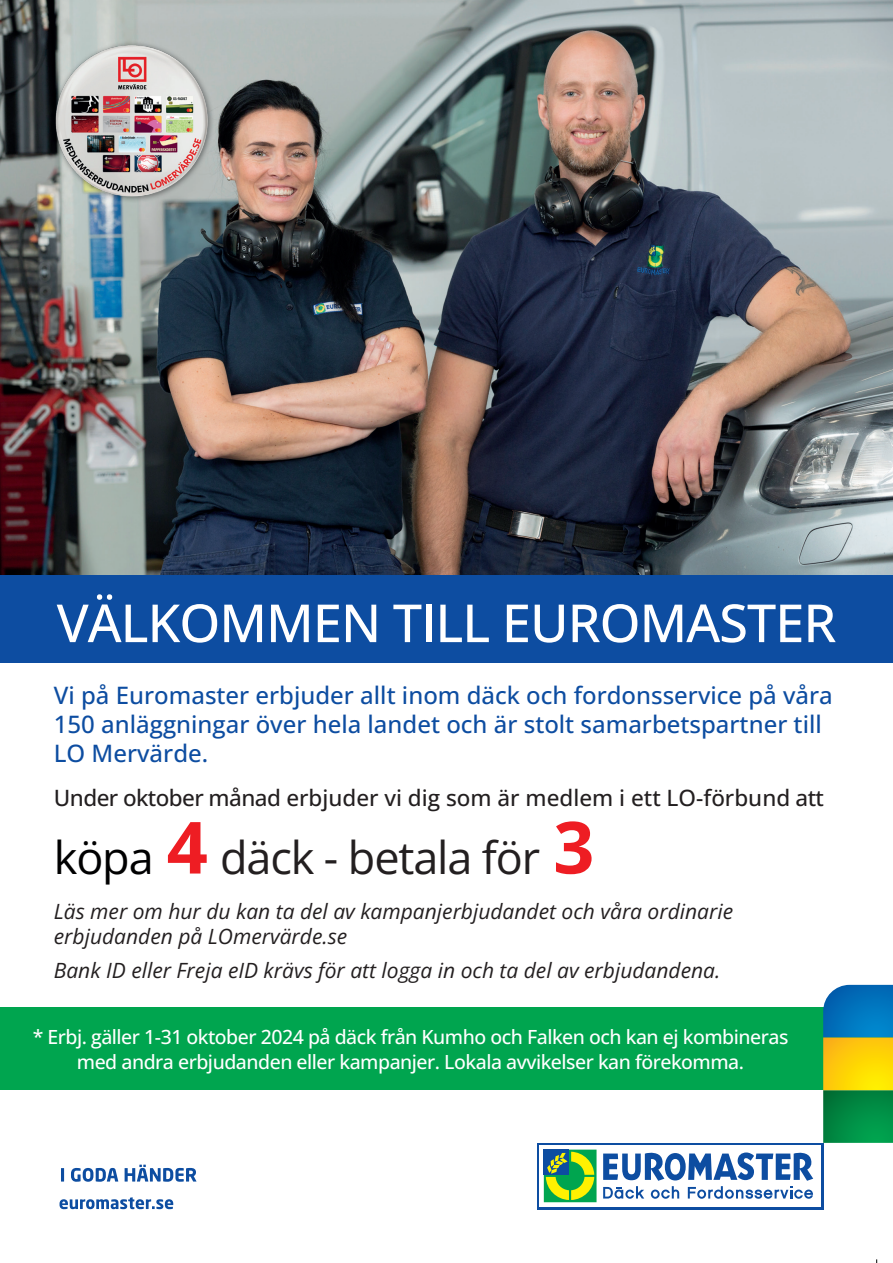
<style>
.page{position:relative;width:893px;height:1263px;background:#fff}
.page>*{position:absolute;margin:0;border:0;box-sizing:border-box;transform-origin:0 0}
.t1{font:500 52.5px "Open Sans";letter-spacing:-.02em;color:#fff}
.t2{font:45px "Open Sans";letter-spacing:-.025em;color:#231f20}
.t3{font:500 24px/28.8px "Open Sans";color:#0d4da1}
.t4{font:500 22.5px "Open Sans";color:#231f20}
.t5{font:italic 21px/25.2px "Open Sans";color:#231f20}
.t6{font:500 19.5px/25.5px "Open Sans";letter-spacing:-.025em;color:#fff;text-align:center}
.s1{color:#000001}
.s2{font-weight:700;font-size:72px;color:#ee1d23}
</style>
<div class="page">
<div style="left:0;top:567px;width:893px;height:96px;background:#0d4da1"></div>
<div style="left:0;top:1008px;width:893px;height:82px;background:#00a54f"></div>
<div style="left:537px;top:1143px;width:286px;height:66px;background:#0d4da1"></div>
<div style="left:539px;top:1145px;width:282px;height:62px;background:#fff"></div>
<svg style="left:544px;top:1149px;width:52px;height:53px;background:#5daf43"></svg>
<svg style="left:603px;top:1152px;width:210px;height:47px"></svg>
<svg style="left:823px;top:985px;width:70px;height:158px;background:#589c59"></svg>
<svg style="left:61px;top:1168px;width:3px;height:13px"></svg>
<svg style="left:71px;top:1168px;width:47px;height:14px"></svg>
<svg style="left:125px;top:1164px;width:71px;height:18px"></svg>
<svg style="left:60px;top:1197px;width:113px;height:12px"></svg>
<img style="left:0;top:0;width:893px;height:574px">
<img style="left:48px;top:37px;width:172px;height:172px">
<h1 class="t1" style="left:57px;top:587px;width:781px">VÄLKOMMEN TILL EUROMASTER</h1>
<p class="t3" style="left:54px;top:681px;width:780px">Vi på Euromaster erbjuder allt inom däck och fordonsservice på våra<br>150 anläggningar över hela landet och är stolt samarbetspartner till<br>LO Mervärde.</p>
<p class="t4" style="left:54px;top:782px;width:772px">Under oktober månad erbjuder vi dig som är medlem i ett LO-förbund att</p>
<h2 class="t2" style="left:54px;top:826px;width:542px"><span class="s1">köpa</span> <span class="s2">4</span> däck - betala för <span class="s2">3</span></h2>
<p class="t5" style="left:54px;top:898px;width:681px">Läs mer om hur du kan ta del av kampanjerbjudandet och våra ordinarie erbjudanden på LOmervärde.se</p>
<p class="t5" style="left:54px;top:957px;width:668px">Bank ID eller Freja eID krävs för att logga in och ta del av erbjudandena.</p>
<p class="t6" style="left:33px;top:1023px;width:757px">* Erbj. gäller 1-31 oktober 2024 på däck från Kumho och Falken och kan ej kombineras med andra erbjudanden eller kampanjer. Lokala avvikelser kan förekomma.</p>
</div>
